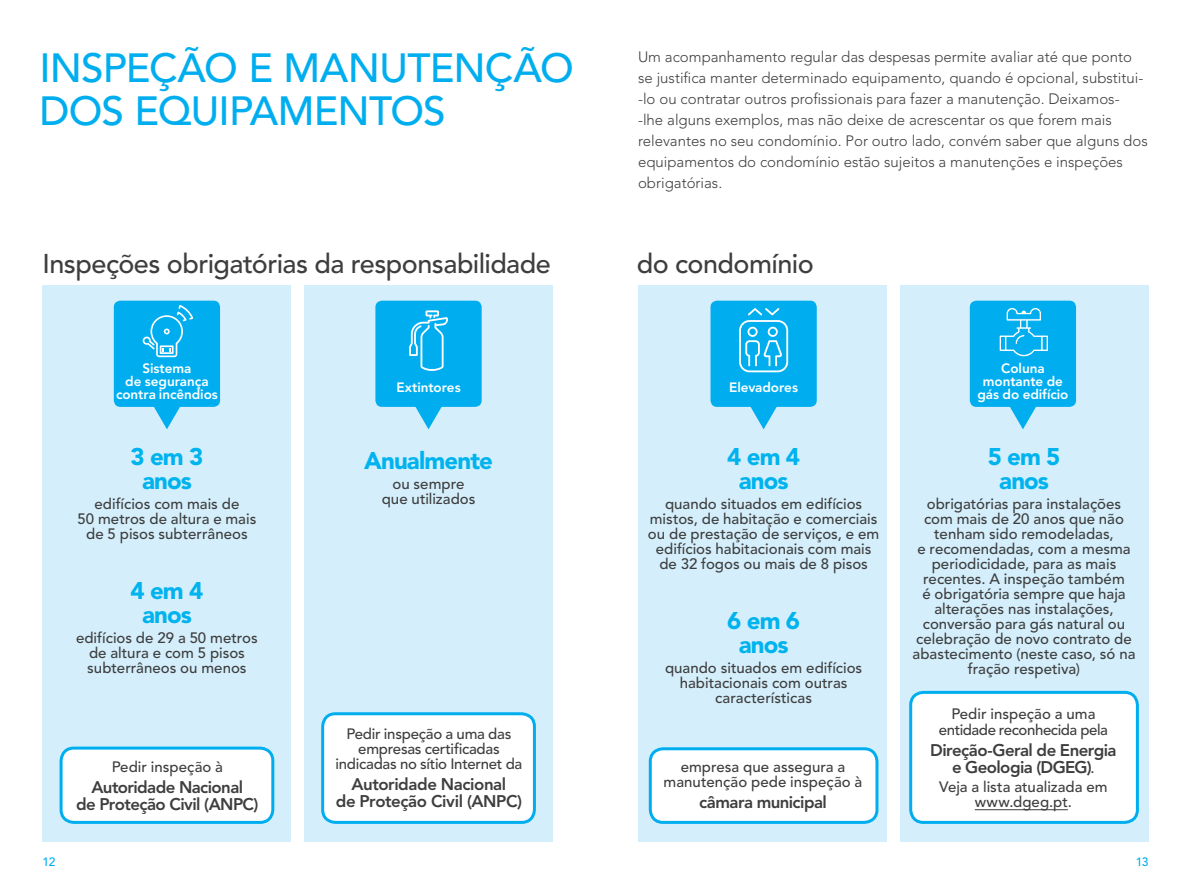
<style>
.page{position:relative;width:1191px;height:893px;background:#fff}
.page>*{position:absolute;margin:0;border:0;box-sizing:border-box;transform-origin:0 0}
.Titulo_1{font:500 40.5px/43.5px "Avenir LT Std";letter-spacing:-.02em;color:#00aeef}
.Titulo_2{font:500 27px "Avenir LT Std";letter-spacing:-.02em;color:#3e3e3f}
.t1{font:900 24px/24px "Avenir LT Std";letter-spacing:-.035em;color:#00b3ef;text-align:center}
.t2{font:800 16.8px/16.8px "Avenir LT Std";letter-spacing:-.035em;color:#3e3e3f;text-align:center}
.t3{font:500 15px/15px "Avenir LT Std";color:#3e3e3f;text-align:center}
.Texto_normal_2{font:300 15px/21px "Avenir LT Std";color:#3e3e3f}
.t4{font:500 15px/15px "Avenir LT Std";letter-spacing:-.02em;color:#3e3e3f;text-align:center}
.t5{font:500 15px/16.8px "Avenir LT Std";letter-spacing:-.025em;color:#3e3e3f;text-align:center}
.t6{font:800 13.5px/12.9px "Avenir LT Std";letter-spacing:-.005em;color:#fff;text-align:center}
.t7{font:500 12px "Avenir LT Std";color:#00aeef}
.s1{font-weight:500;font-size:15px}
</style>
<div class="page">
<div style="left:638px;top:285px;width:249px;height:557px;background:#d4effb"></div>
<div style="left:899px;top:285px;width:249px;height:557px;background:#d4effb"></div>
<div style="left:43px;top:285px;width:248px;height:557px;background:#d4effb"></div>
<div style="left:304px;top:285px;width:249px;height:557px;background:#d4effb"></div>
<div style="left:650px;top:749px;width:227px;height:73px;background:#fff;border-radius:13px"></div>
<div style="left:649px;top:747px;width:229px;height:77px;border:3px solid #00aeef;border-radius:13px"></div>
<div style="left:910px;top:692px;width:227px;height:130px;background:#fff;border-radius:13px"></div>
<div style="left:909px;top:691px;width:229px;height:133px;border:3px solid #00aeef;border-radius:13px"></div>
<hr style="left:974px;top:809px;width:93px;height:1px;background:#3e3e3f">
<div style="left:114px;top:301px;width:106px;height:106px;background:#00aeef;border-radius:7px"></div>
<svg style="left:142px;top:305px;width:51px;height:52px"></svg>
<svg style="left:153px;top:406px;width:28px;height:23px"></svg>
<div style="left:969px;top:301px;width:107px;height:106px;background:#00aeef;border-radius:7px"></div>
<svg style="left:999px;top:307px;width:50px;height:50px"></svg>
<svg style="left:1008px;top:406px;width:29px;height:23px"></svg>
<div style="left:61px;top:748px;width:212px;height:74px;background:#fff;border-radius:13px"></div>
<div style="left:60px;top:747px;width:214px;height:77px;border:3px solid #00aeef;border-radius:13px"></div>
<div style="left:323px;top:714px;width:211px;height:108px;background:#fff;border-radius:13px"></div>
<div style="left:321px;top:712px;width:215px;height:112px;border:3px solid #00aeef;border-radius:13px"></div>
<div style="left:375px;top:301px;width:106px;height:106px;background:#00aeef;border-radius:7px"></div>
<svg style="left:414px;top:406px;width:29px;height:23px"></svg>
<svg style="left:409px;top:310px;width:39px;height:61px"></svg>
<div style="left:710px;top:301px;width:106px;height:106px;background:#00aeef;border-radius:7px"></div>
<svg style="left:749px;top:406px;width:29px;height:23px"></svg>
<svg style="left:739px;top:308px;width:49px;height:64px"></svg>
<p class="Titulo_1" style="left:40px;top:47px;width:536px">INSPEÇÃO E MANUTENÇÃO<br>DOS EQUIPAMENTOS</p>
<p class="Texto_normal_2" style="left:638px;top:47px;width:511px">Um acompanhamento regular das despesas permite avaliar até que ponto se justifica manter determinado equipamento, quando é opcional, substitui--lo ou contratar outros profissionais para fazer a manutenção. Deixamos--lhe alguns exemplos, mas não deixe de acrescentar os que forem mais relevantes no seu condomínio. Por outro lado, convém saber que alguns dos equipamentos do condomínio estão sujeitos a manutenções e inspeções obrigatórias.</p>
<p class="Titulo_2" style="left:43px;top:248px;width:510px">Inspeções obrigatórias da responsabilidade</p>
<p class="Titulo_2" style="left:637px;top:248px;width:179px">do condomínio</p>
<p class="t6" style="left:116px;top:362px;width:103px">Sistema<br>de segurança contra incêndios</p>
<p class="t6" style="left:977px;top:362px;width:93px">Coluna montante de gás do edifício</p>
<p class="t6" style="left:396px;top:381px;width:66px">Extintores</p>
<p class="t6" style="left:729px;top:381px;width:70px">Elevadores</p>
<p class="t1" style="left:131px;top:444px;width:74px">3 em 3 anos</p>
<p class="t3" style="left:77px;top:496px;width:180px">edifícios com mais de<br>50 metros de altura e mais de 5 pisos subterrâneos</p>
<p class="t1" style="left:131px;top:579px;width:74px">4 em 4 anos</p>
<p class="t3" style="left:76px;top:631px;width:183px">edifícios de 29 a 50 metros de altura e com 5 pisos subterrâneos ou menos</p>
<p class="t3" style="left:112px;top:760px;width:113px">Pedir inspeção à</p>
<p class="t2" style="left:76px;top:779px;width:184px">Autoridade Nacional<br>de Proteção Civil (ANPC)</p>
<p class="t1" style="left:364px;top:449px;width:130px">Anualmente</p>
<p class="t3" style="left:382px;top:477px;width:95px">ou sempre que utilizados</p>
<p class="t4" style="left:335px;top:727px;width:188px">Pedir inspeção a uma das empresas certificadas indicadas no sítio Internet da</p>
<p class="t2" style="left:336px;top:776px;width:188px">Autoridade Nacional<br>de Proteção Civil (ANPC)</p>
<p class="t1" style="left:727px;top:444px;width:74px">4 em 4 anos</p>
<p class="t3" style="left:648px;top:496px;width:233px">quando situados em edifícios mistos, de habitação e comerciais ou de prestação de serviços, e em edifícios habitacionais com mais de 32 fogos ou mais de 8 pisos</p>
<p class="t1" style="left:727px;top:609px;width:74px">6 em 6 anos</p>
<p class="t3" style="left:665px;top:661px;width:199px">quando situados em edifícios habitacionais com outras características</p>
<p class="t3" style="left:663px;top:760px;width:200px">empresa que assegura a manutenção pede inspeção à</p>
<p class="t2" style="left:699px;top:794px;width:129px">câmara municipal</p>
<p class="t1" style="left:987px;top:444px;width:74px">5 em 5 anos</p>
<p class="t3" style="left:912px;top:496px;width:224px">obrigatórias para instalações com mais de 20 anos que não tenham sido remodeladas,<br>e recomendadas, com a mesma periodicidade, para as mais recentes. A inspeção também<br>é obrigatória sempre que haja alterações nas instalações, conversão para gás natural ou celebração de novo contrato de abastecimento (neste caso, só na fração respetiva)</p>
<p class="t5" style="left:939px;top:705px;width:170px">Pedir inspeção a uma entidade reconhecida pela</p>
<p class="t2" style="left:930px;top:742px;width:188px">Direção-Geral de Energia e Geologia (DGEG)<span class="s1">.</span></p>
<p class="t3" style="left:939px;top:780px;width:170px">Veja a lista atualizada em www.dgeg.pt.</p>
<p class="t7" style="left:43px;top:855px;width:14px">12</p>
<p class="t7" style="left:1135px;top:855px;width:14px">13</p>
</div>
